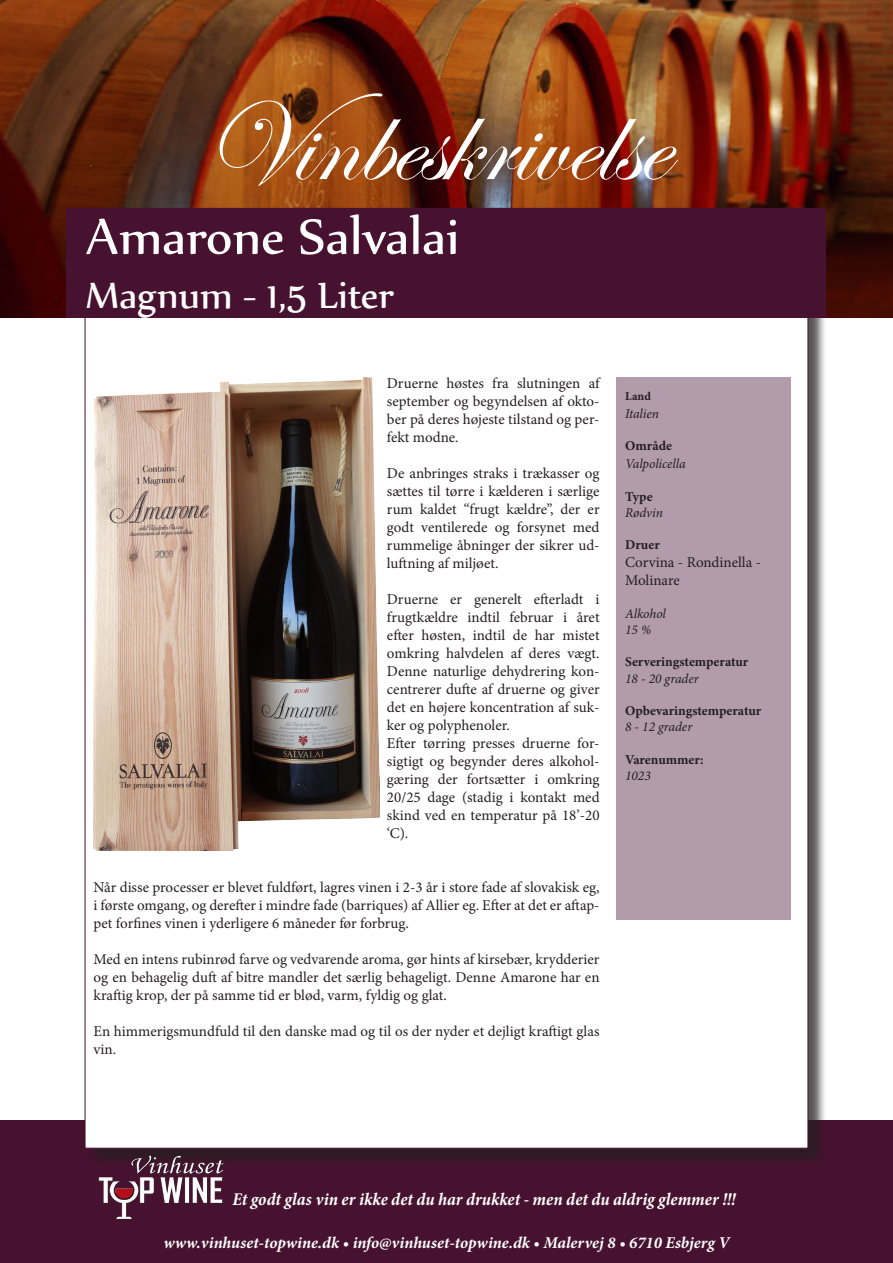
<style>
.page{position:relative;width:893px;height:1263px;background:#fff}
.page>*{position:absolute;margin:0;border:0;box-sizing:border-box;transform-origin:0 0}
.t1{font:120px "Edwardian Script ITC";color:#fff}
.t2{font:60px "Nyala";color:#fff}
.t3{font:45px "Nyala";color:#fff}
.t4{font:italic 700 condensed 18px "Minion Pro";color:#fff}
.t5{font:italic 700 16.5px "Minion Pro";color:#fff}
.t6{font:15px/18px "Minion Pro";color:#231f20;text-align:justify}
.t7{font:700 13.5px "Minion Pro";color:#231f20}
.t8{font:italic 13.5px "Minion Pro";letter-spacing:-.005em;color:#231f20}
.t9{font:700 12px "Minion Pro";color:#231f20}
</style>
<div class="page">
<img style="left:0;top:0;width:893px;height:317px">
<div style="left:0;top:1120px;width:893px;height:143px;background:#47122f"></div>
<div style="left:87px;top:210px;width:740px;height:957px;background:#231f20;opacity:.75"></div>
<div style="left:85px;top:208px;width:723px;height:940px;background:#fff"></div>
<div style="left:67px;top:208px;width:759px;height:109px;background:#47122f"></div>
<div style="left:617px;top:377px;width:174px;height:542px;background:#b29bab"></div>
<img style="left:85px;top:1148px;width:147px;height:72px">
<img style="left:94px;top:377px;width:285px;height:473px">
<p class="t1" style="left:202px;top:76px;width:467px">Vinbeskrivelse</p>
<p class="t2" style="left:86px;top:200px;width:375px">Amarone Salvalai</p>
<p class="t3" style="left:86px;top:268px;width:310px">Magnum - 1,5 Liter</p>
<p class="t6" style="left:387px;top:375px;width:214px">Druerne høstes fra slutningen af september og begyndelsen af okto&shy;ber på deres højeste tilstand og per&shy;fekt modne.</p>
<p class="t6" style="left:387px;top:465px;width:214px">De anbringes straks i trækasser og sættes til tørre i kælderen i særlige rum kaldet “frugt kældre”, der er godt ventilerede og forsynet med rummelige åbninger der sikrer ud&shy;luftning af miljøet.</p>
<p class="t6" style="left:387px;top:591px;width:214px">Druerne er generelt efterladt i frugtkældre indtil februar i året efter høsten, indtil de har mistet omkring halvdelen af deres vægt.<br>Denne naturlige dehydrering kon&shy;centrerer dufte af druerne og giver det en højere koncentration af suk&shy;ker og polyphenoler.</p>
<p class="t6" style="left:387px;top:735px;width:214px">Efter tørring presses druerne for&shy;sigtigt og begynder deres alkohol&shy;gæring der fortsætter i omkring 20/25 dage (stadig i kontakt med skind ved en temperatur på 18’-20 ‘C).</p>
<p class="t6" style="left:94px;top:879px;width:507px">Når disse processer er blevet fuldført, lagres vinen i 2-3 år i store fade af slovakisk eg, i første omgang, og derefter i mindre fade (barriques) af Allier eg. Efter at det er aftap&shy;pet forfines vinen i yderligere 6 måneder før forbrug.</p>
<p class="t6" style="left:94px;top:951px;width:507px">Med en intens rubinrød farve og vedvarende aroma, gør hints af kirsebær, krydderier og en behagelig duft af bitre mandler det særlig behageligt. Denne Amarone har en kraftig krop, der på samme tid er blød, varm, fyldig og glat.</p>
<p class="t6" style="left:94px;top:1023px;width:507px">En himmerigsmundfuld til den danske mad og til os der nyder et dejligt kraftigt glas vin.</p>
<p class="t9" style="left:625px;top:388px;width:27px">Land</p>
<p class="t8" style="left:625px;top:404px;width:35px">Italien</p>
<p class="t7" style="left:625px;top:436px;width:48px">Område</p>
<p class="t8" style="left:625px;top:455px;width:62px">Valpolicella</p>
<p class="t7" style="left:625px;top:487px;width:29px">Type</p>
<p class="t8" style="left:625px;top:503px;width:39px">Rødvin</p>
<p class="t7" style="left:625px;top:535px;width:36px">Druer</p>
<p class="t6" style="left:625px;top:554px;width:137px">Corvina - Rondinella -<br>Molinare</p>
<p class="t8" style="left:625px;top:604px;width:42px">Alkohol</p>
<p class="t8" style="left:625px;top:620px;width:28px">15 %</p>
<p class="t7" style="left:625px;top:652px;width:125px">Serveringstemperatur</p>
<p class="t8" style="left:625px;top:669px;width:75px">18 - 20 grader</p>
<p class="t7" style="left:625px;top:701px;width:138px">Opbevaringstemperatur</p>
<p class="t8" style="left:625px;top:718px;width:69px">8 - 12 grader</p>
<p class="t7" style="left:625px;top:750px;width:80px">Varenummer:</p>
<p class="t8" style="left:625px;top:766px;width:27px">1023</p>
<p class="t4" style="left:232px;top:1186px;width:505px">Et godt glas vin er ikke det du har drukket - men det du aldrig glemmer !!!</p>
<p class="t5" style="left:163px;top:1231px;width:568px">www.vinhuset-topwine.dk • info@vinhuset-topwine.dk • Malervej 8 • 6710 Esbjerg V</p>
</div>
